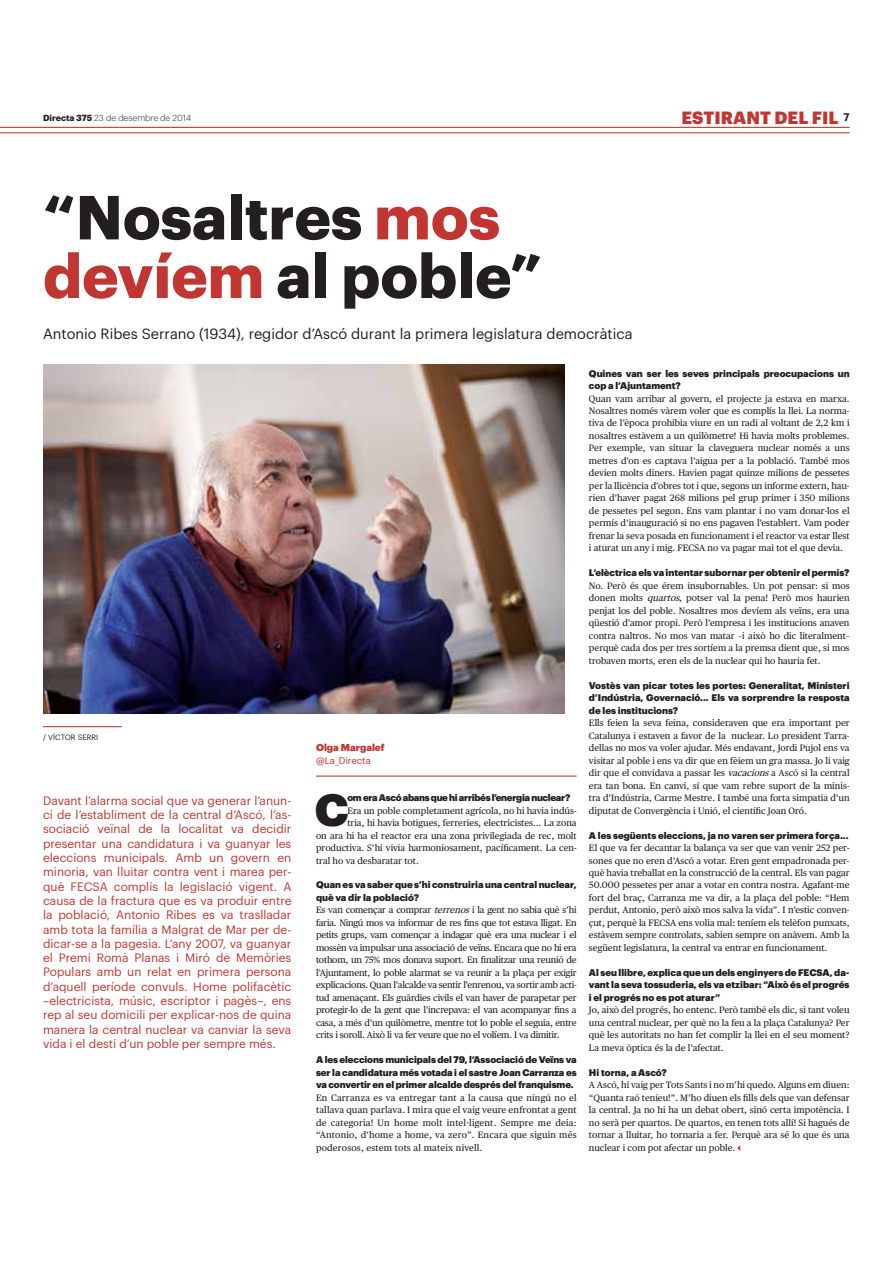
<style>
.page{position:relative;width:893px;height:1263px;background:#fff}
.page>*{position:absolute;margin:0;border:0;box-sizing:border-box;transform-origin:0 0}
.t1{font:700 60.75px/58.7px "Graphik";color:#231f20}
.t2{font:900 44.4px "Graphik";color:#231f20}
.t3{font:900 17.4px "Graphik";letter-spacing:.005em;color:#c13630}
.t4{font:14.55px "Graphik";color:#231f20}
.t5{font:12px/14.4px "Graphik";color:#c13630;text-align:justify}
.t6{font:900 9.75px "Graphik";color:#c13630}
.t7{font:9.6px "Graphik";color:#c13630}
.t8{font:900 9.45px/12.5px "Graphik";color:#231f20;text-align:justify}
.t9{font:900 9.45px "Graphik";letter-spacing:-.03em;color:#231f20}
.t10{font:9.3px/12.5px "Publico Text";color:#231f20;text-align:justify}
.t11{font:300 8.7px "Graphik";color:#231f20}
.t12{font:7.65px "Graphik";color:#231f20}
.s1{font-weight:700}
.s2{color:#c13630}
.s3{font-style:italic}
</style>
<div class="page">
<hr style="left:0;top:127px;width:849px;height:1px;background:#c13630">
<hr style="left:0;top:132px;width:849px;height:1px;background:#c13630">
<hr style="left:316px;top:776px;width:261px;height:1px;background:#c13630">
<hr style="left:43px;top:726px;width:79px;height:1px;background:#c13630">
<img style="left:43px;top:364px;width:521px;height:350px">
<p class="t11" style="left:43px;top:114px;width:150px"><span class="s1">Directa 375</span> 23 de desembre de 2014</p>
<h3 class="t3" style="left:681px;top:111px;width:170px">ESTIRANT DEL FIL <sup>7</sup></h3>
<h1 class="t1" style="left:43px;top:192px;width:500px">“Nosaltres <span class="s2">mos devíem</span> al poble”</h1>
<h3 class="t4" style="left:43px;top:328px;width:591px">Antonio Ribes Serrano (1934), regidor d’Ascó durant la primera legislatura democràtica</h3>
<p class="t12" style="left:43px;top:734px;width:57px">/ VÍCTOR SERRI</p>
<p class="t5" style="left:43px;top:794px;width:250px">Davant l’alarma social que va generar l’anun&shy;ci de l’establiment de la central d’Ascó, l’as&shy;sociació veïnal de la localitat va decidir presentar una candidatura i va guanyar les eleccions municipals. Amb un govern en minoria, van lluitar contra vent i marea per&shy;què FECSA complís la legislació vigent. A causa de la fractura que es va produir entre la població, Antonio Ribes es va traslladar amb tota la família a Malgrat de Mar per de&shy;dicar-se a la pagesia. L’any 2007, va guanyar el Premi Romà Planas i Miró de Memòries Populars amb un relat en primera persona d’aquell període convuls. Home polifacètic –electricista, músic, escriptor i pagès–, ens rep al seu domicili per explicar-nos de quina manera la central nuclear va canviar la seva vida i el destí d’un poble per sempre més.</p>
<p class="t6" style="left:316px;top:744px;width:70px">Olga Margalef</p>
<p class="t7" style="left:316px;top:756px;width:56px">@La_Directa</p>
<h2 class="t2" style="left:315px;top:792px;width:35px">C</h2>
<p class="t9" style="left:347px;top:794px;width:225px">om era Ascó abans que hi arribés l’energia nuclear?</p>
<p class="t10" style="left:347px;top:805px;width:231px">Era un poble completament agrícola, no hi havia indús-</p>
<p class="t10" style="left:347px;top:817px;width:231px">tria, hi havia botigues, ferreries, electricistes... La zona</p>
<p class="t10" style="left:316px;top:830px;width:262px">on ara hi ha el reactor era una zona privilegiada de rec, molt</p>
<p class="t10" style="left:316px;top:842px;width:262px">productiva. S’hi vivia harmoniosament, pacíficament. La cen-</p>
<p class="t10" style="left:316px;top:855px;width:104px">tral ho va desbaratar tot.</p>
<p class="t8" style="left:316px;top:879px;width:262px">Quan es va saber que s’hi construiria una central nuclear, què va dir la població?</p>
<p class="t10" style="left:316px;top:905px;width:262px">Es van començar a comprar <span class="s3">terrenos</span>i la gent no sabia què s’hi faria. Ningú mos va informar de res fins que tot estava lligat. En petits grups, vam començar a indagar què era una nuclear i el mossèn va impulsar una associació de veïns. Encara que no hi era tothom, un 75% mos donava suport. En finalitzar una reunió de l’Ajuntament, lo poble alarmat se va reunir a la plaça per exigir explicacions. Quan l’alcalde va sentir l’enrenou, va sortir amb acti&shy;tud amenaçant. Els guàrdies civils el van haver de parapetar per protegir-lo de la gent que l’increpava: el van acompanyar fins a casa, a més d’un quilòmetre, mentre tot lo poble el seguia, entre crits i soroll. Això li va fer veure que no el volíem. I va dimitir.</p>
<p class="t8" style="left:316px;top:1054px;width:262px">A les eleccions municipals del 79, l’Associació de Veïns va ser la candidatura més votada i el sastre Joan Carranza es va convertir en el primer alcalde després del franquisme.</p>
<p class="t10" style="left:316px;top:1092px;width:262px">En Carranza es va entregar tant a la causa que ningú no el tallava quan parlava. I mira que el vaig veure enfrontat a gent de categoria! Un home molt intel·ligent. Sempre me deia: “Antonio, d’home a home, va zero”. Encara que siguin més poderosos, estem tots al mateix nivell.</p>
<p class="t8" style="left:589px;top:367px;width:262px">Quines van ser les seves principals preocupacions un cop a l’Ajuntament?</p>
<p class="t10" style="left:589px;top:393px;width:262px">Quan vam arribar al govern, el projecte ja estava en marxa.<br>Nosaltres només vàrem voler que es complís la llei. La norma&shy;tiva de l’època prohibia viure en un radi al voltant de 2,2 km i nosaltres estàvem a un quilòmetre! Hi havia molts problemes.<br>Per exemple, van situar la claveguera nuclear només a uns metres d’on es captava l’aigua per a la població. També mos devien molts diners. Havien pagat quinze milions de pessetes per la llicència d’obres tot i que, segons un informe extern, hau&shy;rien d’haver pagat 268 milions pel grup primer i 350 milions de pessetes pel segon. Ens vam plantar i no vam donar-los el permís d’inauguració si no ens pagaven l’establert. Vam poder frenar la seva posada en funcionament i el reactor va estar llest i aturat un any i mig. FECSA no va pagar mai tot el que devia.</p>
<p class="t8" style="left:589px;top:567px;width:262px">L’elèctrica els va intentar subornar per obtenir el permís?</p>
<p class="t10" style="left:589px;top:580px;width:262px">No. Però és que érem insubornables. Un pot pensar: si mos donen molts <span class="s3">quartos</span>, potser val la pena! Però mos haurien penjat los del poble. Nosaltres mos devíem als veïns, era una qüestió d’amor propi. Però l’empresa i les institucions anaven contra naltros. No mos van matar –i això ho dic literalment– perquè cada dos per tres sortíem a la premsa dient que, si mos trobaven morts, eren els de la nuclear qui ho hauria fet.</p>
<p class="t8" style="left:589px;top:680px;width:262px">Vostès van picar totes les portes: Generalitat, Ministeri d’Indústria, Governació... Els va sorprendre la resposta de les institucions?</p>
<p class="t10" style="left:589px;top:717px;width:262px">Ells feien la seva feina, consideraven que era important per Catalunya i estaven a favor de la nuclear. Lo president Tarra&shy;dellas no mos va voler ajudar. Més endavant, Jordi Pujol ens va visitar al poble i ens va dir que en fèiem un gra massa. Jo li vaig dir que el convidava a passar les <span class="s3">vacacions</span>a Ascó si la central era tan bona. En canvi, sí que vam rebre suport de la minis&shy;tra d’Indústria, Carme Mestre. I també una forta simpatia d’un diputat de Convergència i Unió, el científic Joan Oró.</p>
<p class="t8" style="left:589px;top:829px;width:261px">A les següents eleccions, ja no varen ser primera força...</p>
<p class="t10" style="left:589px;top:842px;width:262px">El que va fer decantar la balança va ser que van venir 252 per&shy;sones que no eren d’Ascó a votar. Eren gent empadronada per&shy;què havia treballat en la construcció de la central. Els van pagar 50.000 pessetes per anar a votar en contra nostra. Agafant-me fort del braç, Carranza me va dir, a la plaça del poble: “Hem perdut, Antonio, però això mos salva la vida”. I n’estic conven&shy;çut, perquè la FECSA ens volia mal: teníem els telèfon punxats, estàvem sempre controlats, sabien sempre on anàvem. Amb la següent legislatura, la central va entrar en funcionament.</p>
<p class="t8" style="left:589px;top:967px;width:262px">Al seu llibre, explica que un dels enginyers de FECSA, da&shy;vant la seva tossuderia, els va etzibar: “Això és el progrés i el progrés no es pot aturar”</p>
<p class="t10" style="left:589px;top:1005px;width:262px">Jo, això del progrés, ho entenc. Però també els dic, si tant voleu una central nuclear, per què no la feu a la plaça Catalunya? Per què les autoritats no han fet complir la llei en el seu moment?<br>La meva òptica és la de l’afectat.</p>
<p class="t8" style="left:589px;top:1067px;width:79px">Hi torna, a Ascó?</p>
<p class="t10" style="left:589px;top:1080px;width:262px">A Ascó, hi vaig per Tots Sants i no m’hi quedo. Alguns em diuen: “Quanta raó teníeu!”. M’ho diuen els fills dels que van defensar la central. Ja no hi ha un debat obert, sinó certa impotència. I no serà per quartos. De quartos, en tenen tots allí! Si hagués de tornar a lluitar, ho tornaria a fer. Perquè ara sé lo que és una nuclear i com pot afectar un poble.</p>
</div>
